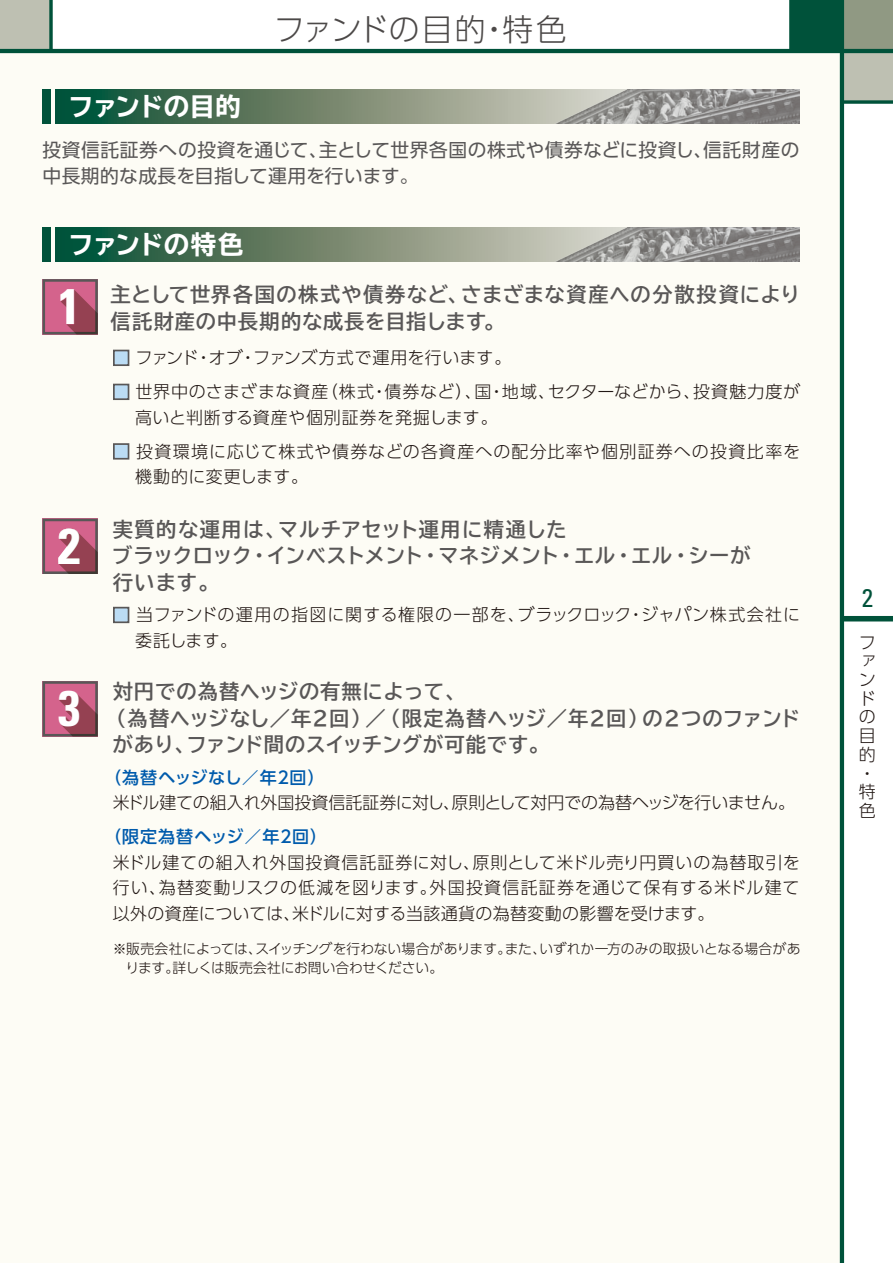
<style>
.page{position:relative;width:893px;height:1263px;background:#fff}
.page>*{position:absolute;margin:0;border:0;box-sizing:border-box;transform-origin:0 0}
.t1{font:700 condensed 49.95px "Univers";color:#fff}
.t2{font:300 30.9px "UD Shin Go Pro";letter-spacing:.005em;color:#4c4948}
.t3{font:700 expanded 25.5px "TBUD Go Std";letter-spacing:-.025em;color:#fff}
.t4{font:condensed 25.5px "Univers";color:#00523a}
.t5{font:700 20.25px/26.7px "TBUD Go Std";letter-spacing:.03em;color:#595757}
.t6{font:700 20.25px "TBUD Go Std";letter-spacing:-.015em;color:#595757}
.t7{font:700 20.25px "TBUD Go Std";letter-spacing:.01em;color:#595757}
.t8{font:700 20.25px "TBUD Go Std";letter-spacing:.05em;color:#595757}
.t9{font:18.75px/26.2px "UD Shin Go Pro";letter-spacing:.025em;color:#595757}
.t10{font:300 16.95px/18.8px "UD Shin Go Pro";letter-spacing:.015em;color:#221815;text-align:justify}
.t11{font:300 16.95px/25.5px "UD Shin Go Pro";letter-spacing:.035em;color:#221815}
.t12{font:300 16.95px/25.5px "UD Shin Go Pro";letter-spacing:.06em;color:#221815}
.t13{font:300 16.95px/25.5px "UD Shin Go Pro";letter-spacing:.045em;color:#221815}
.t14{font:300 16.95px "UD Shin Go Pro";letter-spacing:-.02em;color:#221815}
.t15{font:500 16.95px "UD Shin Go Pro";letter-spacing:-.04em;color:#005bac}
.t16{font:500 16.95px "UD Shin Go Pro";letter-spacing:.005em;color:#005bac}
.t17{font:300 13.8px/19.2px "UD Shin Go Pro";letter-spacing:-.015em;color:#221815}
.s1{font-weight:500;color:#bbdcf4}
</style>
<div class="page">
<div style="left:0;top:0;width:51px;height:51px;background:#bec0b2"></div>
<svg style="left:49px;top:0;width:4px;height:49px"></svg>
<div style="left:842px;top:0;width:51px;height:51px;background:#909983"></div>
<div style="left:842px;top:51px;width:51px;height:51px;background:#bec0b2"></div>
<div style="left:791px;top:0;width:51px;height:51px;background:#00523a"></div>
<div style="left:0;top:51px;width:842px;height:1212px;background:#fdfcf5"></div>
<div style="left:842px;top:616px;width:51px;height:5px;background:#00523a"></div>
<hr style="left:840px;top:0;width:4px;height:1263px;background:#00523a">
<hr style="left:0;top:49px;width:893px;height:4px;background:#00523a">
<svg style="left:844px;top:100px;width:49px;height:4px"></svg>
<svg style="left:789px;top:0;width:2px;height:49px"></svg>
<img style="left:42px;top:228px;width:757px;height:34px">
<img style="left:42px;top:89px;width:757px;height:34px">
<div style="left:113px;top:350px;width:16px;height:16px;border:2px solid #595757"></div>
<div style="left:113px;top:384px;width:16px;height:16px;border:2px solid #595757"></div>
<div style="left:113px;top:443px;width:16px;height:17px;border:2px solid #595757"></div>
<svg style="left:43px;top:279px;width:55px;height:55px;background:#af5773"></svg>
<div style="left:113px;top:607px;width:16px;height:16px;border:2px solid #595757"></div>
<svg style="left:43px;top:519px;width:55px;height:55px;background:#a6526b"></svg>
<svg style="left:43px;top:681px;width:55px;height:55px;background:#a8536d"></svg>
<h3 class="t3" style="left:68px;top:92px;width:175px">ファンドの目的</h3>
<h2 class="t2" style="left:274px;top:4px;width:295px">ファンドの目的・特色</h2>
<p class="t9" style="left:43px;top:136px;width:758px">投資信託証券への投資を通じて、主として世界各国の株式や債券などに投資し、信託財産の中長期的な成長を目指して運用を行います。</p>
<h3 class="t3" style="left:68px;top:231px;width:177px">ファンドの特色</h3>
<h1 class="t1" style="left:58px;top:276px;width:24px">1</h1>
<h1 class="t1" style="left:58px;top:515px;width:24px">2</h1>
<h1 class="t1" style="left:58px;top:678px;width:24px">3</h1>
<p class="t5" style="left:111px;top:281px;width:691px">主として世界各国の株式や債券など、さまざまな資産への分散投資により信託財産の中長期的な成長を目指します。</p>
<p class="t10" style="left:113px;top:348px;width:400px"><span class="s1">■</span> ファンド・オブ・ファンズ方式で運用を行います。</p>
<p class="t11" style="left:135px;top:378px;width:666px;text-indent:-23px"><span class="s1">■</span> 世界中のさまざまな資産（株式・債券など）、国・地域、セクターなどから、投資魅力度が高いと判断する資産や個別証券を発掘します。</p>
<p class="t12" style="left:135px;top:438px;width:666px;text-indent:-22px"><span class="s1">■</span> 投資環境に応じて株式や債券などの各資産への配分比率や個別証券への投資比率を機動的に変更します。</p>
<p class="t5" style="left:112px;top:516px;width:640px">実質的な運用は、マルチアセット運用に精通した<br>ブラックロック・インベストメント・マネジメント・エル・エル・シーが行います。</p>
<p class="t13" style="left:135px;top:602px;width:666px;text-indent:-23px"><span class="s1">■</span> 当ファンドの運用の指図に関する権限の一部を、ブラックロック・ジャパン株式会社に委託します。</p>
<p class="t8" style="left:113px;top:675px;width:354px">対円での為替ヘッジの有無によって、</p>
<p class="t6" style="left:106px;top:702px;width:695px">（為替ヘッジなし／年２回）／（限定為替ヘッジ／年２回）の2つのファンド</p>
<p class="t7" style="left:113px;top:728px;width:438px">があり、ファンド間のスイッチングが可能です。</p>
<p class="t15" style="left:104px;top:763px;width:222px">（為替ヘッジなし／年２回）</p>
<p class="t14" style="left:113px;top:789px;width:684px">米ドル建ての組入れ外国投資信託証券に対し、原則として対円での為替ヘッジを行いません。</p>
<p class="t16" style="left:104px;top:823px;width:225px">（限定為替ヘッジ／年２回）</p>
<p class="t10" style="left:113px;top:849px;width:689px;line-height:25.5px">米ドル建ての組入れ外国投資信託証券に対し、原則として米ドル売り円買いの為替取引を行い、為替変動リスクの低減を図ります。外国投資信託証券を通じて保有する米ドル建て以外の資産については、米ドルに対する当該通貨の為替変動の影響を受けます。</p>
<p class="t17" style="left:125px;top:939px;width:677px;text-indent:-13px">※販売会社によっては、スイッチングを行わない場合があります。また、いずれか一方のみの取扱いとなる場合があります。詳しくは販売会社にお問い合わせください。</p>
<h3 class="t4" style="left:862px;top:582px;width:13px">2</h3>
<p class="t10" style="left:859px;top:632px;width:18px;text-align:left">ファンドの目的・特色</p>
</div>
